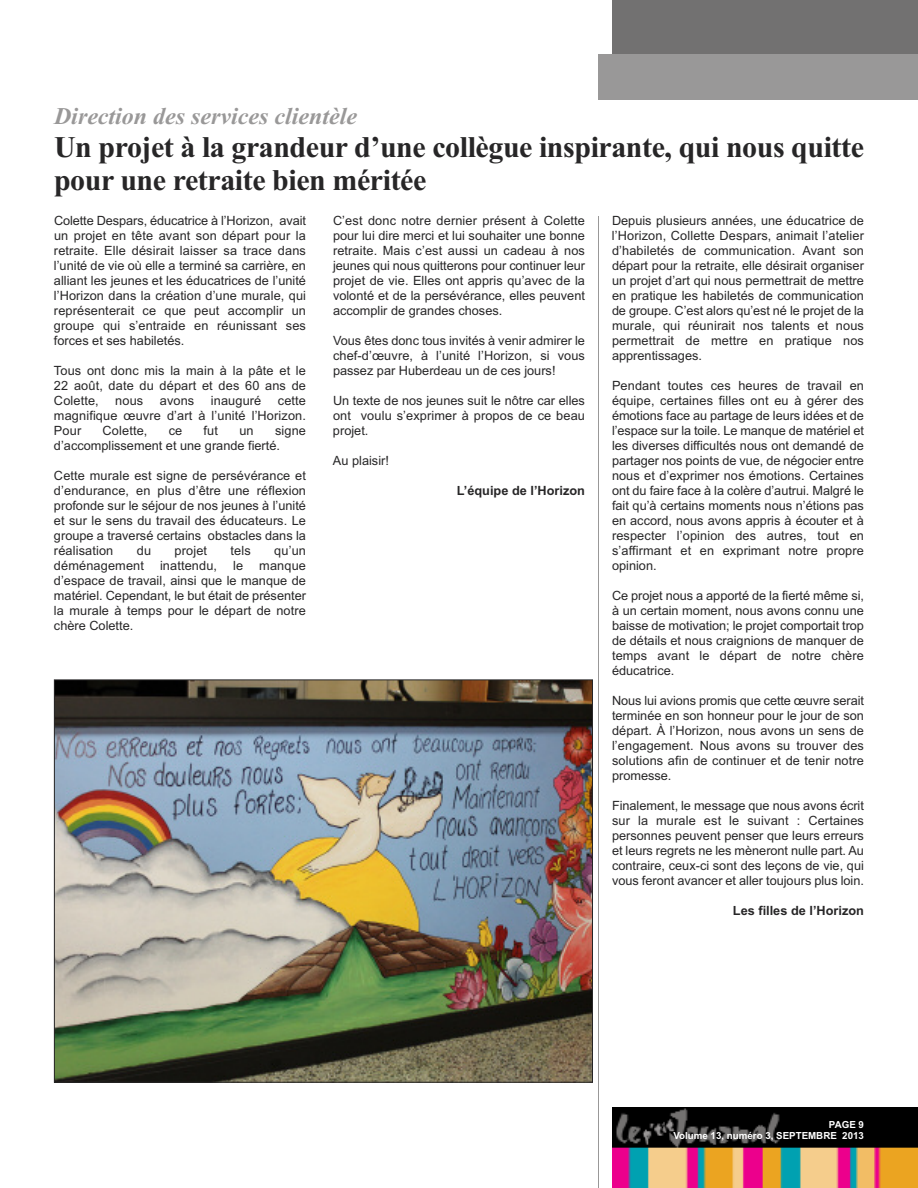
<style>
.page{position:relative;width:918px;height:1188px;background:#fff}
.page>*{position:absolute;margin:0;border:0;box-sizing:border-box;transform-origin:0 0}
.t1{font:700 30px/33px "Times New Roman";letter-spacing:-.015em;color:#272627}
.t2{font:italic 700 24px "Times New Roman";color:#999898}
.t3{font:12.75px/15px "Arial";letter-spacing:.01em;color:#272627;text-align:justify}
.t4{font:700 12.75px "Arial";color:#272627}
.t5{font:700 9.75px/11.7px "Arial";color:#fff;text-align:right}
</style>
<div class="page">
<img style="left:612px;top:1107px;width:306px;height:81px">
<div style="left:612px;top:0;width:306px;height:54px;background:#727171"></div>
<div style="left:598px;top:54px;width:320px;height:46px;background:#999898"></div>
<hr style="left:598px;top:216px;width:1px;height:972px;background:#999898">
<img style="left:56px;top:682px;width:535px;height:399px">
<h2 class="t2" style="left:54px;top:102px;width:305px">Direction des services clientèle</h2>
<h1 class="t1" style="left:54px;top:130px;width:812px">Un projet à la grandeur d’une collègue inspirante, qui nous quitte pour une retraite bien méritée</h1>
<p class="t3" style="left:54px;top:213px;width:253px">Colette Despars, éducatrice à l’Horizon, avait un projet en tête avant son départ pour la retraite. Elle désirait laisser sa trace dans l’unité de vie où elle a terminé sa carrière, en alliant les jeunes et les éducatrices de l’unité l’Horizon dans la création d’une murale, qui représenterait ce que peut accomplir un groupe qui s’entraide en réunissant ses forces et ses habiletés.</p>
<p class="t3" style="left:54px;top:363px;width:253px">Tous ont donc mis la main à la pâte et le 22 août, date du départ et des 60 ans de Colette,</p>
<p class="t3" style="left:333px;top:213px;width:254px">C’est donc notre dernier présent à Colette pour lui dire merci et lui souhaiter une bonne retraite. Mais c’est aussi un cadeau à nos jeunes qui nous quitterons pour continuer leur projet de vie. Elles ont appris qu’avec de la volonté et de la persévérance, elles peuvent accomplir de grandes choses.</p>
<p class="t3" style="left:333px;top:333px;width:254px">Vous êtes donc tous invités à venir admirer le chef-d’œuvre, à l’unité l’Horizon, si vous passez par Huberdeau un de ces jours!</p>
<p class="t3" style="left:333px;top:393px;width:253px">Un texte de nos jeunes suit le nôtre car elles ont voulu s’exprimer à propos de ce beau projet.</p>
<p class="t3" style="left:333px;top:453px;width:57px">Au plaisir!</p>
<p class="t4" style="left:457px;top:483px;width:130px">L’équipe de l’Horizon</p>
<p class="t3" style="left:612px;top:213px;width:254px">Depuis plusieurs années, une éducatrice de l’Horizon, Collette Despars, animait l’atelier d’habiletés de communication. Avant son départ pour la retraite, elle désirait organiser un projet d’art qui nous permettrait de mettre en pratique les habiletés de communication de groupe. C’est alors qu’est né le projet de la murale, qui réunirait nos talents et nous permettrait de mettre en pratique nos apprentissages.</p>
<p class="t3" style="left:612px;top:378px;width:254px">Pendant toutes ces heures de travail en équipe, certaines filles ont eu à gérer des émotions face au partage de leurs idées et de l’espace sur la toile. Le manque de matériel et les diverses difficultés nous ont demandé de partager nos points de vue, de négocier entre nous et d’exprimer nos émotions. Certaines ont du faire face à la colère d’autrui. Malgré le fait qu’à certains moments nous n’étions pas en accord, nous avons appris à écouter et à respecter l’opinion des autres, tout en s’affirmant et en exprimant notre propre opinion.</p>
<p class="t3" style="left:612px;top:588px;width:254px">Ce projet nous a apporté de la fierté même si, à un certain moment, nous avons connu une baisse de motivation; le projet comportait trop de détails et nous craignions de manquer de temps avant le départ de notre chère éducatrice.</p>
<p class="t3" style="left:612px;top:693px;width:253px">Nous lui avions promis que cette œuvre serait terminée en son honneur pour le jour de son départ. À l’Horizon, nous avons un sens de l’engagement. Nous avons su trouver des solutions afin de continuer et de tenir notre promesse.</p>
<p class="t3" style="left:612px;top:798px;width:254px">Finalement, le message que nous avons écrit sur la murale est le suivant : Certaines personnes peuvent penser que leurs erreurs et leurs regrets ne les mèneront nulle part. Au contraire, ceux-ci sont des leçons de vie, qui vous feront avancer et aller toujours plus loin.</p>
<p class="t4" style="left:733px;top:903px;width:133px">Les filles de l’Horizon</p>
<p class="t3" style="left:115px;top:393px;width:30px">nous</p>
<p class="t3" style="left:160px;top:393px;width:36px">avons</p>
<p class="t3" style="left:211px;top:393px;width:52px">inauguré</p>
<p class="t3" style="left:54px;top:393px;width:253px;text-indent:224px">cette magnifique œuvre d’art à l’unité l’Horizon.<br>Pour</p>
<p class="t3" style="left:103px;top:423px;width:46px">Colette,</p>
<p class="t3" style="left:169px;top:423px;width:15px">ce</p>
<p class="t3" style="left:204px;top:423px;width:16px">fut</p>
<p class="t3" style="left:239px;top:423px;width:16px">un</p>
<p class="t3" style="left:54px;top:423px;width:253px;text-indent:221px">signe d’accomplissement et une grande fierté.</p>
<p class="t3" style="left:54px;top:468px;width:253px">Cette murale est signe de persévérance et d’endurance, en plus d’être une réflexion profonde sur le séjour de nos jeunes à l’unité et sur le sens du travail des éducateurs. Le groupe a traversé certains obstacles dans la réalisation</p>
<p class="t3" style="left:137px;top:543px;width:16px">du</p>
<p class="t3" style="left:175px;top:543px;width:34px">projet</p>
<p class="t3" style="left:231px;top:543px;width:22px">tels</p>
<p class="t3" style="left:274px;top:543px;width:33px">qu’un</p>
<p class="t3" style="left:54px;top:558px;width:92px">déménagement</p>
<p class="t3" style="left:160px;top:558px;width:59px">inattendu,</p>
<p class="t3" style="left:233px;top:558px;width:12px">le</p>
<p class="t3" style="left:54px;top:558px;width:254px;text-indent:205px">manque d’espace de travail, ainsi que le manque de matériel. Cependant, le but était de présenter la murale à temps pour le départ de notre chère Colette.</p>
<p class="t5" style="left:673px;top:1118px;width:192px">PAGE 9<br>Volume 13, numéro 3, SEPTEMBRE 2013</p>
</div>
